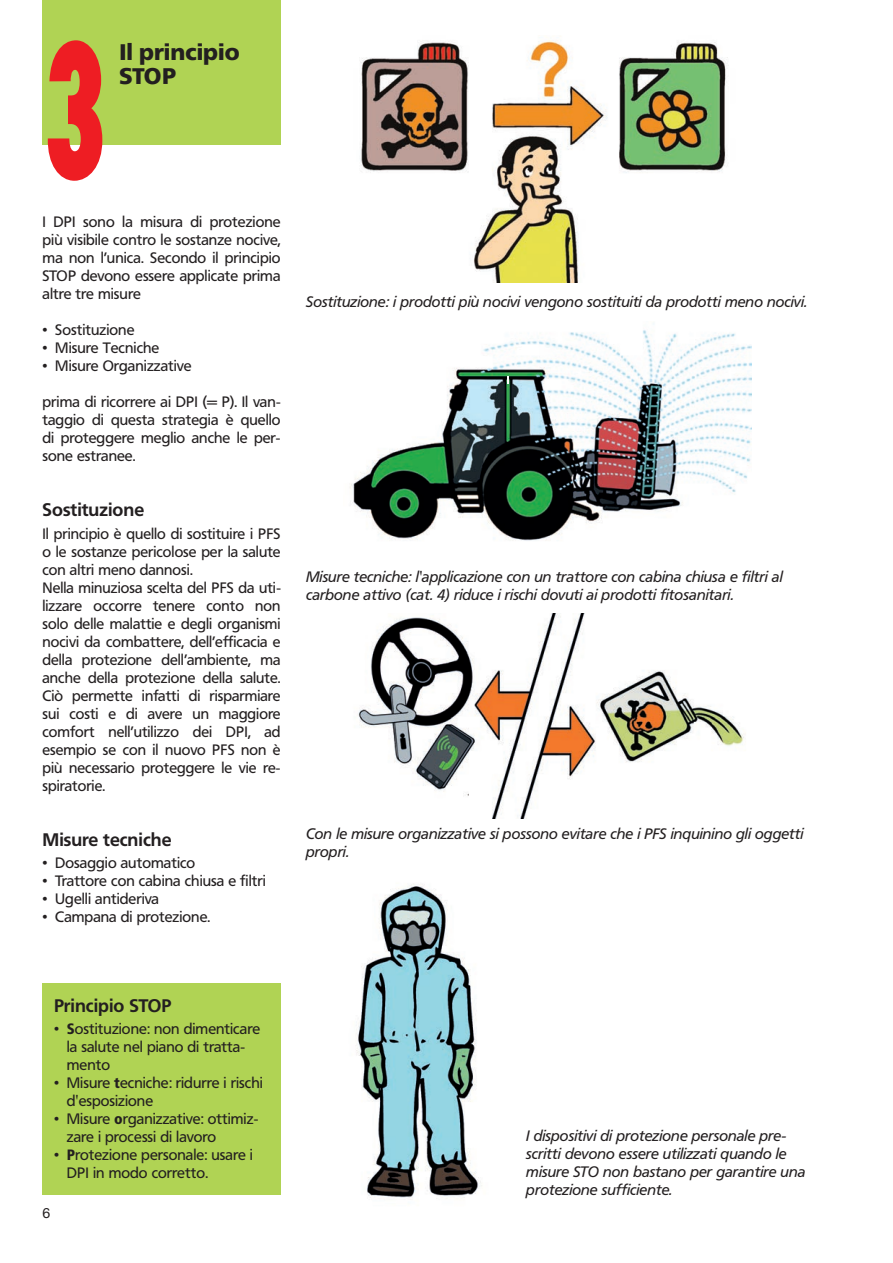
<style>
.page{position:relative;width:893px;height:1263px;background:#fff}
.page>*{position:absolute;margin:0;border:0;box-sizing:border-box;transform-origin:0 0}
.t1{font:800 condensed 180px "Futura";color:#ee1d23;scale:.6 1}
.t2{font:900 22.5px/24px "Frutiger BQ";color:#231f20}
.t3{font:700 18px "Frutiger BQ";color:#231f20}
.t4{font:15px/18px "Frutiger BQ";color:#231f20}
.t5{font:italic 15px/18px "Frutiger BQ";color:#231f20}
.t6{font:14.1px "Helvetica Neue";color:#231f20}
.s1{font-family:"Frutiger";font-weight:900;font-stretch:condensed}
</style>
<div class="page">
<div style="left:43px;top:0;width:238px;height:145px;background:#b0d354"></div>
<div style="left:43px;top:983px;width:238px;height:212px;background:#b0d354"></div>
<img style="left:360px;top:36px;width:368px;height:247px">
<img style="left:350px;top:323px;width:401px;height:218px">
<img style="left:358px;top:613px;width:388px;height:205px">
<img style="left:356px;top:883px;width:126px;height:317px">
<h1 class="t1" style="left:43px;top:35px;width:110px">3</h1>
<h2 class="t2" style="left:119px;top:40px;width:122px">Il principio<br>STOP</h2>
<p class="t4" style="left:43px;top:213px;width:240px;text-align:justify">I DPI sono la misura di protezione più visibile contro le sostanze nocive, ma non l’unica. Secondo il principio STOP devono essere applicate prima altre tre misure</p>
<p class="t4" style="left:43px;top:321px;width:93px">• Sostituzione</p>
<p class="t4" style="left:43px;top:339px;width:118px">• Misure Tecniche</p>
<p class="t4" style="left:43px;top:357px;width:151px">• Misure Organizzative</p>
<p class="t4" style="left:43px;top:393px;width:240px;text-align:justify">prima di ricorrere ai DPI (= P). Il van&shy;taggio di questa strategia è quello di proteggere meglio anche le per&shy;sone estranee.</p>
<p class="t3" style="left:43px;top:500px;width:103px">Sostituzione</p>
<p class="t4" style="left:43px;top:524px;width:240px">Il principio è quello di sostituire i PFS o le sostanze pericolose per la salute con altri meno dannosi.<br>Nella minuziosa scelta del PFS da uti&shy;lizzare occorre tenere conto non solo delle malattie e degli organismi nocivi da combattere, dell’efficacia e della protezione dell’ambiente, ma anche della protezione della salute.<br>Ciò permette infatti di risparmiare sui costi e di avere un maggiore comfort nell’utilizzo dei DPI, ad esempio se con il nuovo PFS non è più necessario proteggere le vie re - spiratorie.</p>
<p class="t3" style="left:43px;top:830px;width:130px">Misure tecniche</p>
<p class="t4" style="left:43px;top:854px;width:154px">• Dosaggio automatico</p>
<p class="t4" style="left:43px;top:872px;width:225px">• Trattore con cabina chiusa e filtri</p>
<p class="t4" style="left:43px;top:890px;width:118px">• Ugelli antideriva</p>
<p class="t4" style="left:43px;top:908px;width:169px">• Campana di protezione.</p>
<p class="t5" style="left:306px;top:293px;width:503px">Sostituzione: i prodotti più nocivi vengono sostituiti da prodotti meno nocivi.</p>
<p class="t5" style="left:306px;top:568px;width:478px">Misure tecniche: l'applicazione con un trattore con cabina chiusa e filtri al carbone attivo (cat. 4) riduce i rischi dovuti ai prodotti fitosanitari.</p>
<p class="t5" style="left:306px;top:825px;width:499px">Con le misure organizzative si possono evitare che i PFS inquinino gli oggetti propri.</p>
<p class="t3" style="left:54px;top:996px;width:119px">Principio STOP</p>
<p class="t4" style="left:67px;top:1020px;width:195px;text-indent:-13px">• <span class="s1">S</span>ostituzione: non dimenticare la salute nel piano di tratta&shy;mento</p>
<p class="t4" style="left:67px;top:1074px;width:198px;text-indent:-13px">• Misure <span class="s1">t</span>ecniche: ridurre i rischi d'esposizione</p>
<p class="t4" style="left:67px;top:1110px;width:193px;text-indent:-13px">• Misure <span class="s1">o</span>rganizzative: ottimiz&shy;zare i processi di lavoro</p>
<p class="t4" style="left:67px;top:1146px;width:188px;text-indent:-13px">• <span class="s1">P</span>rotezione personale: usare i<br>DPI in modo corretto.</p>
<p class="t6" style="left:43px;top:1208px;width:9px">6</p>
<p class="t5" style="left:526px;top:1127px;width:281px">I dispositivi di protezione personale pre - scritti devono essere utilizzati quando le misure STO non bastano per garantire una protezione sufficiente.</p>
</div>
